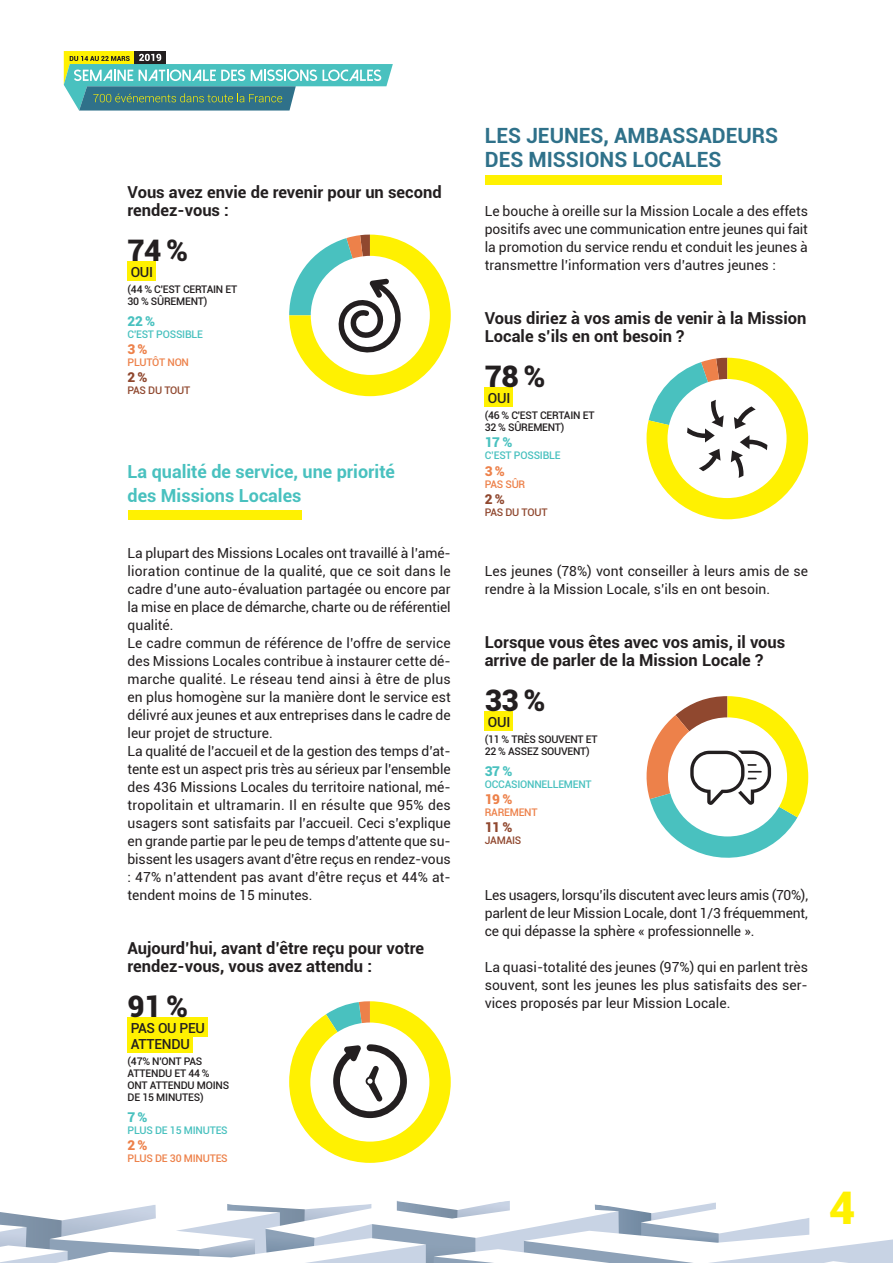
<style>
.page{position:relative;width:893px;height:1263px;background:#fff}
.page>*{position:absolute;margin:0;border:0;box-sizing:border-box;transform-origin:0 0}
.t1{font:900 45px "Roboto";color:#fff101}
.t2{font:900 29.7px "Roboto";letter-spacing:-.02em;color:#231f20}
.t3{font:700 21px/24px "Roboto";color:#2f718a}
.t4{font:700 18px/24px "Roboto";color:#49c1bf}
.t5{font:700 16.5px/18px "Roboto";color:#231f20}
.t6{font:13.8px/18px "Roboto";color:#231f20;text-align:justify}
.t7{font:500 13.8px/15.9px "Roboto";letter-spacing:-.02em;color:#231f20}
.t8{font:900 13.5px "Roboto";color:#49c1bf}
.t9{font:900 13.5px "Roboto";color:#ed814a}
.t10{font:900 13.5px "Roboto";color:#90482f}
.t11{font:500 10.5px/12px "Roboto";letter-spacing:-.02em;color:#231f20}
.t12{font:500 10.5px "Roboto";letter-spacing:-.02em;color:#49c1bf}
.t13{font:500 10.5px "Roboto";letter-spacing:-.02em;color:#ed814a}
.t14{font:500 10.5px "Roboto";letter-spacing:-.02em;color:#90482f}
</style>
<div class="page">
<svg style="left:0;top:1201px;width:893px;height:62px"></svg>
<div style="left:128px;top:510px;width:173px;height:9px;background:#fff101"></div>
<div style="left:128px;top:1017px;width:80px;height:20px;background:#fff101"></div>
<div style="left:128px;top:1033px;width:65px;height:20px;background:#fff101"></div>
<div style="left:128px;top:261px;width:28px;height:20px;background:#fff101"></div>
<svg style="left:289px;top:1001px;width:162px;height:162px"></svg>
<div style="left:485px;top:176px;width:236px;height:9px;background:#fff101"></div>
<div style="left:485px;top:387px;width:28px;height:20px;background:#fff101"></div>
<div style="left:485px;top:711px;width:28px;height:20px;background:#fff101"></div>
<svg style="left:289px;top:235px;width:162px;height:161px"></svg>
<svg style="left:647px;top:358px;width:161px;height:161px"></svg>
<svg style="left:646px;top:696px;width:162px;height:162px"></svg>
<svg style="left:64px;top:51px;width:329px;height:60px"></svg>
<p class="t5" style="left:128px;top:182px;width:316px">Vous avez envie de revenir pour un second rendez-vous :</p>
<h2 class="t2" style="left:128px;top:229px;width:62px">74 %</h2>
<p class="t7" style="left:131px;top:264px;width:24px">OUI</p>
<p class="t11" style="left:128px;top:283px;width:111px">(44 % C'EST CERTAIN ET<br>30 % SÛREMENT)</p>
<p class="t8" style="left:128px;top:311px;width:29px">22 %</p>
<p class="t12" style="left:128px;top:327px;width:77px">C'EST POSSIBLE</p>
<p class="t9" style="left:128px;top:340px;width:22px">3 %</p>
<p class="t13" style="left:128px;top:355px;width:63px">PLUTÔT NON</p>
<p class="t10" style="left:128px;top:368px;width:22px">2 %</p>
<p class="t14" style="left:128px;top:383px;width:64px">PAS DU TOUT</p>
<h3 class="t4" style="left:128px;top:459px;width:269px">La qualité de service, une priorité des Missions Locales</h3>
<p class="t6" style="left:128px;top:544px;width:325px;text-align:left">La plupart des Missions Locales ont travaillé à l’amé&shy;lioration continue de la qualité, que ce soit dans le cadre d’une auto-évaluation partagée ou encore par la mise en place de démarche, charte ou de référentiel qualité.<br>Le cadre commun de référence de l’offre de service des Missions Locales contribue à instaurer cette dé&shy;marche qualité. Le réseau tend ainsi à être de plus en plus homogène sur la manière dont le service est délivré aux jeunes et aux entreprises dans le cadre de leur projet de structure.<br>La qualité de l’accueil et de la gestion des temps d’at&shy;tente est un aspect pris très au sérieux par l’ensemble des 436 Missions Locales du territoire national, mé&shy;tropolitain et ultramarin. Il en résulte que 95% des usagers sont satisfaits par l’accueil. Ceci s’explique en grande partie par le peu de temps d’attente que su&shy;bissent les usagers avant d’être reçus en rendez-vous : 47% n’attendent pas avant d’être reçus et 44% at&shy;tendent moins de 15 minutes.</p>
<p class="t5" style="left:128px;top:938px;width:298px">Aujourd’hui, avant d’être reçu pour votre rendez-vous, vous avez attendu :</p>
<h2 class="t2" style="left:128px;top:985px;width:62px">91 %</h2>
<p class="t7" style="left:131px;top:1020px;width:76px">PAS OU PEU<br>ATTENDU</p>
<p class="t11" style="left:128px;top:1055px;width:103px">(47% N'ONT PAS<br>ATTENDU ET 44 %<br>ONT ATTENDU MOINS<br>DE 15 MINUTES)</p>
<p class="t8" style="left:128px;top:1107px;width:22px">7 %</p>
<p class="t12" style="left:128px;top:1122px;width:102px">PLUS DE 15 MINUTES</p>
<p class="t9" style="left:128px;top:1135px;width:22px">2 %</p>
<p class="t13" style="left:128px;top:1151px;width:102px">PLUS DE 30 MINUTES</p>
<h3 class="t3" style="left:485px;top:123px;width:295px">LES JEUNES, AMBASSADEURS<br>DES MISSIONS LOCALES</h3>
<p class="t6" style="left:485px;top:202px;width:325px">Le bouche à oreille sur la Mission Locale a des effets positifs avec une communication entre jeunes qui fait la promotion du service rendu et conduit les jeunes à transmettre l’information vers d’autres jeunes :</p>
<p class="t5" style="left:485px;top:308px;width:323px">Vous diriez à vos amis de venir à la Mission<br>Locale s’ils en ont besoin ?</p>
<h2 class="t2" style="left:485px;top:355px;width:62px">78 %</h2>
<p class="t7" style="left:488px;top:390px;width:24px">OUI</p>
<p class="t11" style="left:485px;top:409px;width:111px">(46 % C'EST CERTAIN ET<br>32 % SÛREMENT)</p>
<p class="t8" style="left:485px;top:433px;width:29px">17 %</p>
<p class="t12" style="left:485px;top:448px;width:77px">C’EST POSSIBLE</p>
<p class="t9" style="left:485px;top:461px;width:22px">3 %</p>
<p class="t13" style="left:485px;top:477px;width:42px">PAS SÛR</p>
<p class="t10" style="left:485px;top:490px;width:22px">2 %</p>
<p class="t14" style="left:485px;top:505px;width:64px">PAS DU TOUT</p>
<p class="t6" style="left:485px;top:562px;width:325px">Les jeunes (78%) vont conseiller à leurs amis de se rendre à la Mission Locale, s’ils en ont besoin.</p>
<p class="t5" style="left:485px;top:632px;width:302px">Lorsque vous êtes avec vos amis, il vous arrive de parler de la Mission Locale ?</p>
<h2 class="t2" style="left:485px;top:679px;width:62px">33 %</h2>
<p class="t7" style="left:488px;top:714px;width:24px">OUI</p>
<p class="t11" style="left:485px;top:733px;width:114px">(11 % TRÈS SOUVENT ET<br>22 % ASSEZ SOUVENT)</p>
<p class="t8" style="left:485px;top:761px;width:29px">37 %</p>
<p class="t12" style="left:485px;top:777px;width:108px">OCCASIONNELLEMENT</p>
<p class="t9" style="left:485px;top:790px;width:29px">19 %</p>
<p class="t13" style="left:485px;top:805px;width:54px">RAREMENT</p>
<p class="t10" style="left:485px;top:818px;width:29px">11 %</p>
<p class="t14" style="left:485px;top:833px;width:38px">JAMAIS</p>
<p class="t6" style="left:485px;top:886px;width:325px">Les usagers, lorsqu’ils discutent avec leurs amis (70%), parlent de leur Mission Locale, dont 1/3 fréquemment, ce qui dépasse la sphère « professionnelle ».</p>
<p class="t6" style="left:485px;top:958px;width:325px">La quasi-totalité des jeunes (97%) qui en parlent très souvent, sont les jeunes les plus satisfaits des ser&shy;vices proposés par leur Mission Locale.</p>
<h1 class="t1" style="left:829px;top:1176px;width:28px">4</h1>
</div>
